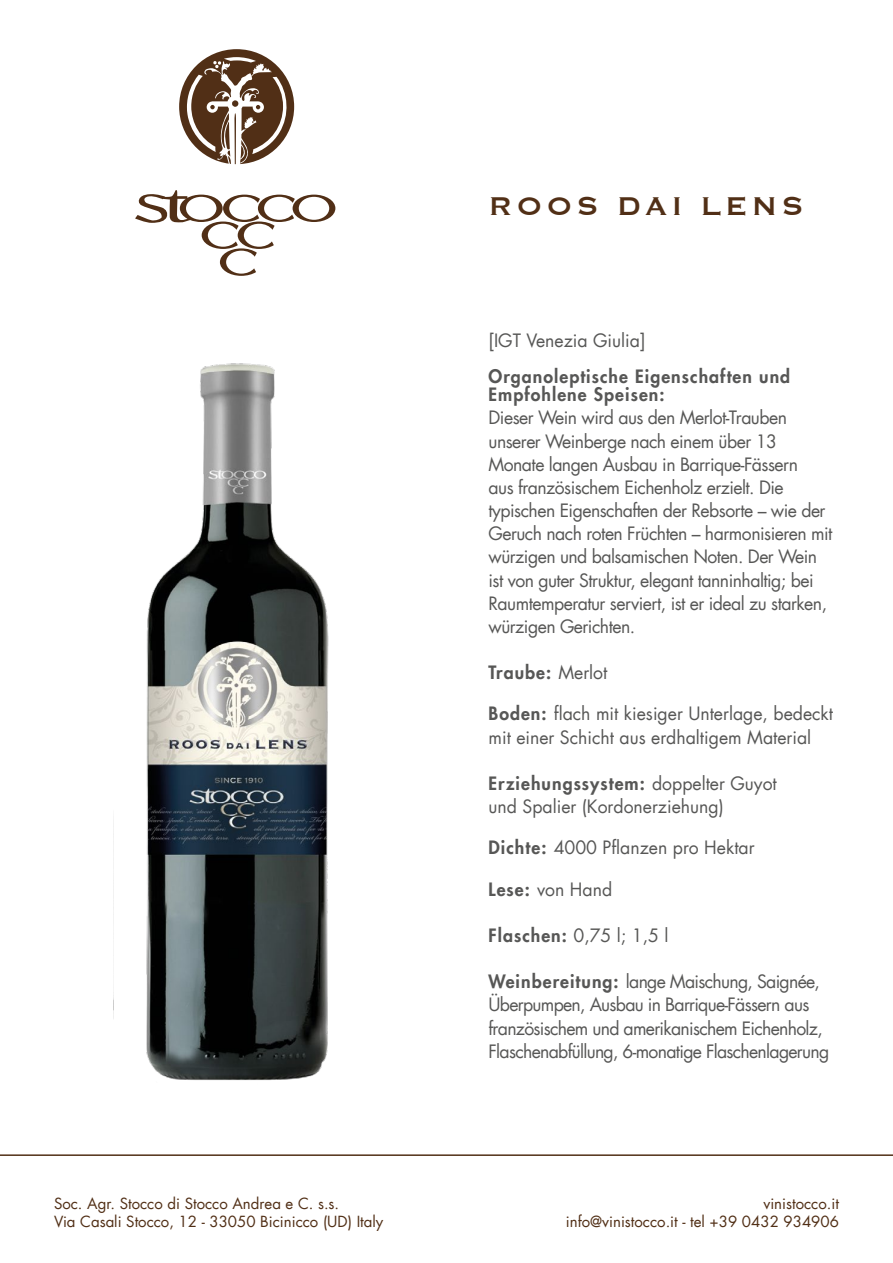
<style>
.page{position:relative;width:893px;height:1263px;background:#fff}
.page>*{position:absolute;margin:0;border:0;box-sizing:border-box;transform-origin:0 0}
.t1{font:33.45px "Copperplate";letter-spacing:.12em;color:#512f16}
.t2{font:18px/23.1px "Futura LT";letter-spacing:-.03em;color:#575756}
.t3{font:18px/23.1px "Futura LT";color:#575756}
.t4{font:800 18px/18px "Futura LT";letter-spacing:.06em;color:#575756}
.t5{font:15px/18px "Futura LT";color:#512f16}
.s1{font-weight:400}
.s2{font-weight:800}
</style>
<div class="page">
<svg style="left:179px;top:49px;width:115px;height:115px"></svg>
<svg style="left:135px;top:190px;width:200px;height:86px"></svg>
<hr style="left:0;top:1154px;width:893px;height:2px;background:#512f16">
<img style="left:146px;top:363px;width:183px;height:717px">
<h1 class="t1" style="left:488px;top:184px;width:317px">ROOS DAI LENS</h1>
<p class="t3" style="left:488px;top:329px;width:159px">[IGT Venezia Giulia]</p>
<p class="t4" style="left:488px;top:367px;width:303px">Organoleptische Eigenschaften und<br>Empfohlene Speisen:</p>
<p class="t2" style="left:488px;top:406px;width:345px">Dieser Wein wird aus den Merlot-Trauben unserer Weinberge nach einem über 13<br>Monate langen Ausbau in Barrique-Fässern<br>aus französischem Eichenholz erzielt. Die typischen Eigenschaften der Rebsorte – wie der Geruch nach roten Früchten – harmonisieren mit würzigen und balsamischen Noten. Der Wein ist von guter Struktur, elegant tanninhaltig; bei Raumtemperatur serviert, ist er ideal zu starken, würzigen Gerichten.</p>
<p class="t4" style="left:488px;top:663px;width:120px">Traube: <span class="s1">Merlot</span></p>
<p class="t3" style="left:488px;top:702px;width:346px"><span class="s2">Boden:</span> flach mit kiesiger Unterlage, bedeckt mit einer Schicht aus erdhaltigem Material</p>
<p class="t3" style="left:488px;top:772px;width:290px"><span class="s2">Erziehungssystem:</span> doppelter Guyot und Spalier (Kordonerziehung)</p>
<p class="t3" style="left:488px;top:836px;width:268px"><span class="s2">Dichte:</span> 4000 Pflanzen pro Hektar</p>
<p class="t2" style="left:488px;top:877px;width:125px"><span class="s2">Lese:</span> von Hand</p>
<p class="t2" style="left:488px;top:924px;width:181px"><span class="s2">Flaschen:</span> 0,75 l; 1,5 l</p>
<p class="t2" style="left:488px;top:970px;width:342px"><span class="s2">Weinbereitung:</span> lange Maischung, Saignée, Überpumpen, Ausbau in Barrique-Fässern aus französischem und amerikanischem Eichenholz, Flaschenabfüllung, 6-monatige Flaschenlagerung</p>
<p class="t5" style="left:54px;top:1194px;width:331px">Soc. Agr. Stocco di Stocco Andrea e C. s.s.<br>Via Casali Stocco, 12 - 33050 Bicinicco (UD) Italy</p>
<p class="t5" style="left:566px;top:1194px;width:275px;text-align:right">vinistocco.it<br>info@vinistocco.it - tel +39 0432 934906</p>
</div>
